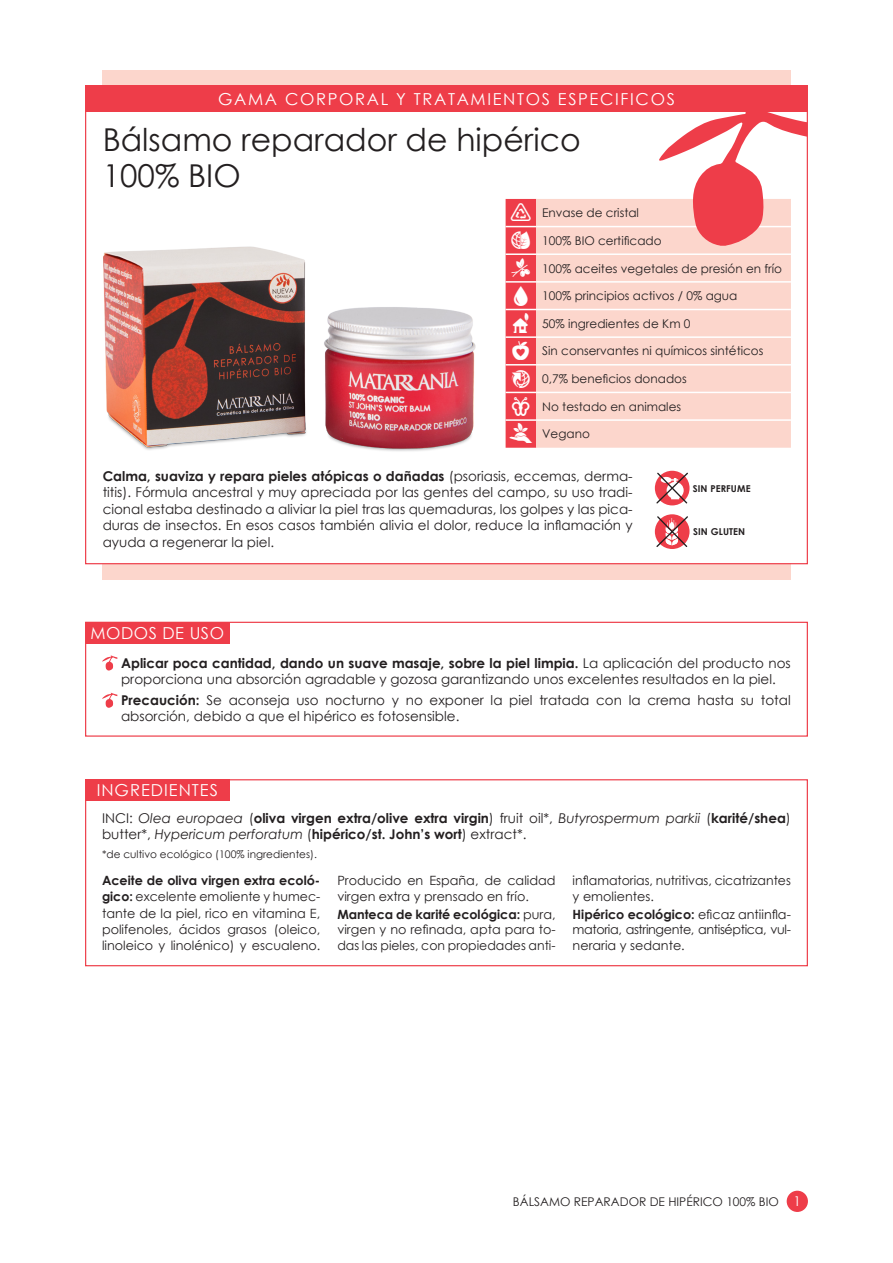
<style>
.page{position:relative;width:893px;height:1263px;background:#fff}
.page>*{position:absolute;margin:0;border:0;box-sizing:border-box;transform-origin:0 0}
.t1{font:31.5px/36px "Century Gothic";color:#231f20}
.t2{font:28.5px "Ecology";color:#fff}
.t3{font:27px "Ecology";color:#fff}
.t4{font:25.5px "Ecology";color:#fff}
.t5{font:16.5px "Century Gothic";letter-spacing:.1em;color:#fff}
.t6{font:16.5px "Century Gothic";letter-spacing:.06em;color:#fff}
.t7{font:16.5px "Century Gothic";letter-spacing:.03em;color:#fff}
.t8{font:13.5px/16.5px "Century Gothic";color:#231f20}
.t9{font:700 13.5px/16.5px "Century Gothic";color:#231f20}
.t10{font:13.5px "Century Gothic";color:#fff}
.TRES_COLUMNAS_-_estr{font:12.75px/15.8px "Century Gothic";color:#231f20;text-align:justify}
.t11{font:12px "Century Gothic";color:#231f20}
.t12{font:10.5px "Century Gothic";color:#231f20}
.t13{font:700 9.45px "Century Gothic";letter-spacing:.01em;color:#231f20}
.s1{font-weight:700}
.s2{font-weight:400}
.s3{font-weight:400;font-style:italic}
</style>
<div class="page">
<div style="left:102px;top:70px;width:689px;height:509px;background:#fcd6cc"></div>
<div style="left:85px;top:110px;width:723px;height:454px;background:#fff;border:1px solid #ee3d49"></div>
<div style="left:85px;top:85px;width:723px;height:27px;background:#ee3d49"></div>
<div style="left:85px;top:622px;width:723px;height:115px;background:#fff;border:1px solid #ee3d49"></div>
<svg style="left:102px;top:656px;width:15px;height:14px"></svg>
<svg style="left:102px;top:693px;width:15px;height:15px"></svg>
<div style="left:85px;top:623px;width:145px;height:21px;background:#ee3d49"></div>
<div style="left:787px;top:1191px;width:21px;height:21px;background:#ee3d49;border-radius:50%"></div>
<svg style="left:655px;top:514px;width:35px;height:35px"></svg>
<svg style="left:655px;top:515px;width:34px;height:33px"></svg>
<div style="left:85px;top:779px;width:723px;height:187px;background:#fff;border:1px solid #ee3d49"></div>
<div style="left:85px;top:780px;width:145px;height:21px;background:#ee3d49"></div>
<svg style="left:655px;top:471px;width:34px;height:34px"></svg>
<img style="left:103px;top:246px;width:203px;height:204px">
<img style="left:324px;top:307px;width:152px;height:144px">
<div style="left:506px;top:199px;width:30px;height:249px;background:#ee3d49"></div>
<div style="left:536px;top:199px;width:255px;height:249px;background:#fcd6cc"></div>
<hr style="left:506px;top:226px;width:30px;height:1px;background:#fff">
<hr style="left:536px;top:226px;width:255px;height:1px;background:#fff">
<hr style="left:506px;top:253px;width:30px;height:2px;background:#fff">
<hr style="left:536px;top:253px;width:255px;height:2px;background:#fff">
<hr style="left:506px;top:281px;width:30px;height:2px;background:#fff">
<hr style="left:536px;top:281px;width:255px;height:2px;background:#fff">
<hr style="left:506px;top:309px;width:30px;height:1px;background:#fff">
<hr style="left:536px;top:309px;width:255px;height:1px;background:#fff">
<hr style="left:506px;top:336px;width:30px;height:2px;background:#fff">
<hr style="left:536px;top:336px;width:255px;height:2px;background:#fff">
<hr style="left:506px;top:364px;width:30px;height:2px;background:#fff">
<hr style="left:536px;top:364px;width:255px;height:2px;background:#fff">
<hr style="left:506px;top:392px;width:30px;height:1px;background:#fff">
<hr style="left:536px;top:392px;width:255px;height:1px;background:#fff">
<hr style="left:506px;top:419px;width:30px;height:2px;background:#fff">
<hr style="left:536px;top:419px;width:255px;height:2px;background:#fff">
<svg style="left:659px;top:112px;width:148px;height:134px"></svg>
<p class="t5" style="left:218px;top:87px;width:458px">GAMA CORPORAL Y TRATAMIENTOS ESPECIFICOS</p>
<p class="t1" style="left:103px;top:121px;width:479px">Bálsamo reparador de hipérico<br>100% BIO</p>
<p class="t4" style="left:510px;top:198px;width:23px">+</p>
<p class="t4" style="left:511px;top:225px;width:21px">:</p>
<p class="t3" style="left:511px;top:252px;width:21px">A</p>
<p class="t2" style="left:513px;top:279px;width:17px">&gt;</p>
<p class="t2" style="left:512px;top:307px;width:18px">D</p>
<p class="t3" style="left:512px;top:335px;width:19px">S</p>
<p class="t3" style="left:511px;top:390px;width:20px">K</p>
<p class="t4" style="left:511px;top:364px;width:21px">V</p>
<p class="t2" style="left:509px;top:417px;width:26px">F</p>
<p class="t11" style="left:542px;top:205px;width:98px">Envase de cristal</p>
<p class="t11" style="left:542px;top:232px;width:121px">100% BIO certificado</p>
<p class="t11" style="left:542px;top:260px;width:241px">100% aceites vegetales de presión en frío</p>
<p class="t11" style="left:542px;top:287px;width:197px">100% principios activos / 0% agua</p>
<p class="t11" style="left:542px;top:315px;width:150px">50% ingredientes de Km 0</p>
<p class="t11" style="left:542px;top:343px;width:223px">Sin conservantes ni químicos sintéticos</p>
<p class="t11" style="left:542px;top:370px;width:146px">0,7% beneficios donados</p>
<p class="t11" style="left:542px;top:398px;width:140px">No testado en animales</p>
<p class="t11" style="left:542px;top:426px;width:49px">Vegano</p>
<p class="t8" style="left:103px;top:467px;width:532px;text-align:justify"><span class="s1">Calma, suaviza y repara pieles atópicas o dañadas</span> (psoriasis, eccemas, derma&shy;titis). Fórmula ancestral y muy apreciada por las gentes del campo, su uso tradi&shy;cional estaba destinado a aliviar la piel tras las quemaduras, los golpes y las pica&shy;duras de insectos. En esos casos también alivia el dolor, reduce la inflamación y ayuda a regenerar la piel.</p>
<p class="t7" style="left:91px;top:621px;width:135px">MODOS DE USO</p>
<p class="t13" style="left:693px;top:481px;width:59px">SIN PERFUME</p>
<p class="t13" style="left:693px;top:525px;width:54px">SIN GLUTEN</p>
<p class="t8" style="left:121px;top:654px;width:671px"><span class="s1">Aplicar poca cantidad, dando un suave masaje, sobre la piel limpia.</span> La aplicación del producto nos proporciona una absorción agradable y gozosa garantizando unos excelentes resultados en la piel.</p>
<p class="t8" style="left:121px;top:691px;width:671px"><span class="s1">Precaución:</span> Se aconseja uso nocturno y no exponer la piel tratada con la crema hasta su total absorción, debido a que el hipérico es fotosensible.</p>
<p class="t6" style="left:97px;top:778px;width:123px">INGREDIENTES</p>
<p class="t9" style="left:102px;top:809px;width:690px"><span class="s2">INCI:</span> <span class="s3">Olea europaea</span> <span class="s2">(</span>oliva virgen extra/olive extra virgin<span class="s2">) fruit oil*,</span> <span class="s3">Butyrospermum parkii</span> <span class="s2">(</span>karité/shea<span class="s2">) butter*,</span> <span class="s3">Hypericum perforatum</span> <span class="s2">(</span>hipérico/st. John’s wort<span class="s2">) extract*.</span></p>
<p class="t12" style="left:102px;top:847px;width:216px">*de cultivo ecológico (100% ingredientes).</p>
<p class="TRES_COLUMNAS_-_estr" style="left:102px;top:872px;width:220px;line-height:16.4px"><span class="s1">Aceite de oliva virgen extra ecoló&shy;gico:</span> excelente emoliente y humec&shy;tante de la piel, rico en vitamina E, polifenoles, ácidos grasos (oleico, linoleico y linolénico) y escualeno.</p>
<p class="TRES_COLUMNAS_-_estr" style="left:337px;top:872px;width:220px">Producido en España, de calidad virgen extra y prensado en frío.</p>
<p class="TRES_COLUMNAS_-_estr" style="left:337px;top:906px;width:220px"><span class="s1">Manteca de karité ecológica:</span> pura, virgen y no refinada, apta para to&shy;das las pieles, con propiedades anti-</p>
<p class="TRES_COLUMNAS_-_estr" style="left:573px;top:872px;width:220px">inflamatorias, nutritivas, cicatrizantes y emolientes.</p>
<p class="TRES_COLUMNAS_-_estr" style="left:573px;top:906px;width:220px"><span class="s1">Hipérico ecológico:</span> eficaz antiinfla&shy;matoria, astringente, antiséptica, vul&shy;neraria y sedante.</p>
<p class="t11" style="left:513px;top:1193px;width:268px">BÁLSAMO REPARADOR DE HIPÉRICO 100% BIO</p>
<p class="t10" style="left:794px;top:1191px;width:9px">1</p>
</div>
